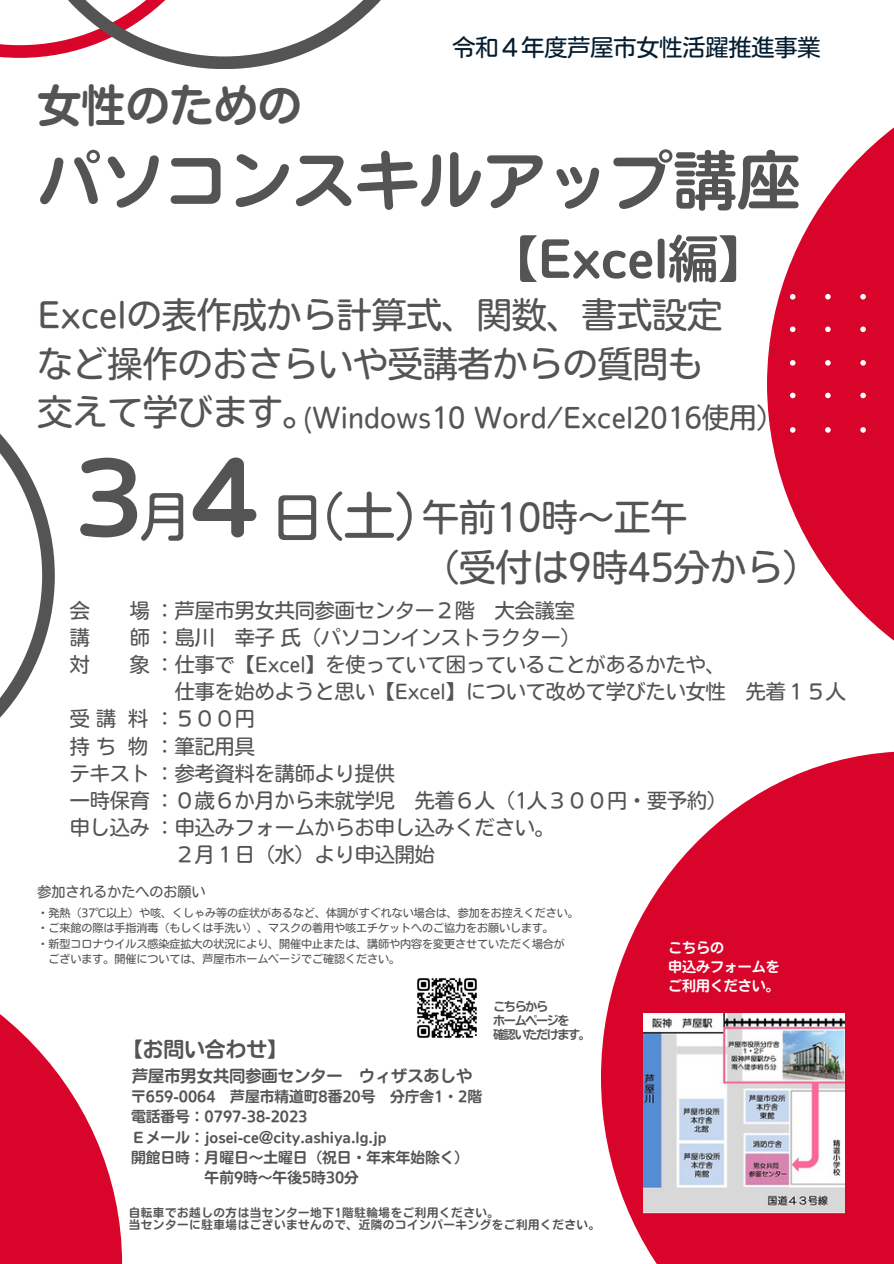
<style>
.page{position:relative;width:894px;height:1264px;background:#fff}
.page>*{position:absolute;margin:0;border:0;box-sizing:border-box;transform-origin:0 0}
.t1{font:63.6px "Nud Motoya Maru Std W5";color:#545454}
.t2{font:49.95px "Nud Motoya Maru Std W5";color:#545454}
.t3{font:43.95px "Nud Motoya Maru Std W5";color:#545454}
.t4{font:36.45px/50.7px "Nud Motoya Maru Std W3";color:#545454}
.t5{font:34.95px/48.4px "Nud Motoya Maru Std W3";color:#545454}
.t6{font:27.45px "Nud Motoya Maru Std W3";color:#545454}
.t7{font:22.95px "Nud Motoya Maru Std W3";color:#051d30}
.t8{font:20.7px "Nud Motoya Maru Std W5";color:#545454}
.t9{font:19.95px/27px "Nud Motoya Maru Std W3";color:#545454}
.t10{font:16.2px "Nud Motoya Maru Std W5";color:#545454}
.t11{font:14.7px "Nud Motoya Maru Std W5";color:#545454}
.t12{font:13.95px/19.2px "Nud Motoya Maru Std W5";color:#fff}
.t13{font:13.95px "Nud Motoya Maru Std W3";color:#545454}
.t14{font:12px/14px "Nud Motoya Maru Std W5";letter-spacing:-.11em;color:#545454}
.t15{font:11.55px/12.5px "Nud Motoya Maru Std W5";letter-spacing:.05em;color:#545454}
.t16{font:10.95px "Nud Motoya Maru Std W3";color:#545454}
.s1{font-family:"Nud Motoya Maru Std W5";font-size:96.6px}
.s2{font-size:51.45px}
.s3{font-size:52.95px}
</style>
<div class="page">
<svg style="left:767px;top:128px;width:126px;height:512px;fill:#d90429"></svg>
<div style="left:789px;top:294px;width:104px;height:139px;background:#d90429"></div>
<svg style="left:0;top:44px;width:13px;height:14px"></svg>
<svg style="left:13px;top:0;width:368px;height:69px"></svg>
<svg style="left:0;top:433px;width:54px;height:285px"></svg>
<svg style="left:0;top:1014px;width:122px;height:249px;fill:#d90429"></svg>
<img style="left:417px;top:978px;width:60px;height:60px">
<svg style="left:601px;top:752px;width:292px;height:511px;fill:#d90429"></svg>
<img style="left:643px;top:1013px;width:201px;height:199px">
<p class="t7" style="left:452px;top:35px;width:369px">令和４年度芦屋市女性活躍推進事業</p>
<h3 class="t3" style="left:38px;top:83px;width:266px">女性のための</h3>
<h1 class="t1" style="left:38px;top:148px;width:764px">パソコンスキルアップ講座</h1>
<h2 class="t2" style="left:488px;top:234px;width:282px">【Excel編】</h2>
<h3 class="t5" style="left:38px;top:291px;width:685px">Excelの表作成から計算式、関数、書式設定など操作のおさらいや受講者からの質問も交えて学びます。</h3>
<h3 class="t4" style="left:422px;top:491px;width:398px;text-indent:-363px"><span class="s1">３</span><span class="s2">月</span><span class="s1">４</span><span class="s3">日</span><span class="s2">（土）</span>午前10時～正午<br>（受付は9時45分から）</h3>
<p class="t9" style="left:70px;top:597px;width:21px">会</p>
<p class="t9" style="left:130px;top:597px;width:446px">場：芦屋市男女共同参画センター２階 大会議室</p>
<p class="t9" style="left:70px;top:624px;width:21px">講</p>
<p class="t9" style="left:130px;top:624px;width:452px">師：島川 幸子氏（パソコンインストラクター）</p>
<p class="t9" style="left:70px;top:651px;width:21px">対</p>
<p class="t9" style="left:130px;top:651px;width:597px">象：仕事で【Excel】を使っていて困っていることがあるかたや、</p>
<p class="t9" style="left:70px;top:705px;width:658px">受講 料：５００円<br>持ち 物：筆記用具<br>テキスト：参考資料を講師より提供<br>一時保育：０歳６か月から未就学児 先着６人（1人３００円・要予約）申し込み：申込みフォームからお申し込みください。</p>
<h3 class="t6" style="left:303px;top:404px;width:482px">(Windows10 Word/Excel2016使用）</h3>
<p class="t9" style="left:175px;top:678px;width:671px">仕事を始めようと思い【Excel】について改めて学びたい女性 先着１５人</p>
<p class="t9" style="left:175px;top:840px;width:261px">２月１日（水）より申込開始</p>
<p class="t13" style="left:38px;top:884px;width:169px">参加されるかたへのお願い</p>
<p class="t16" style="left:38px;top:907px;width:542px">・発熱（37℃以上）や咳、くしゃみ等の症状があるなど、体調がすぐれない場合は、参加をお控えください。</p>
<p class="t16" style="left:38px;top:922px;width:517px">・ご来館の際は手指消毒（もしくは手洗い）、マスクの着用や咳エチケットへのご協力をお願いします。</p>
<p class="t16" style="left:38px;top:938px;width:528px">・新型コロナウイルス感染症拡大の状況により、開催中止または、講師や内容を変更させていただく場合が</p>
<p class="t16" style="left:49px;top:953px;width:353px">ございます。開催については、芦屋市ホームページでご確認ください。</p>
<p class="t14" style="left:493px;top:999px;width:99px">こちらから<br>ホームページを<br>確認いただけます。</p>
<p class="t8" style="left:122px;top:1038px;width:167px">【お問い合わせ】</p>
<p class="t10" style="left:132px;top:1067px;width:341px">芦屋市男女共同参画センター ウィザスあしや</p>
<p class="t11" style="left:131px;top:1089px;width:352px">〒659-0064 芦屋市精道町8番20号 分庁舎1・2階</p>
<p class="t11" style="left:131px;top:1109px;width:178px">電話番号：0797-38-2023</p>
<p class="t11" style="left:131px;top:1129px;width:257px">Ｅメール：josei-ce＠city.ashiya.lg.jp</p>
<p class="t11" style="left:131px;top:1149px;width:339px">開館日時：月曜日～土曜日（祝日・年末年始除く）</p>
<p class="t11" style="left:204px;top:1170px;width:156px">午前9時～午後5時30分</p>
<p class="t15" style="left:129px;top:1206px;width:473px">自転車でお越しの方は当センター地下1階駐輪場をご利用ください。<br>当センターに駐車場はございませんので、近隣のコインパーキングをご利用ください。</p>
<p class="t12" style="left:668px;top:938px;width:113px">こちらの<br>申込みフォームをご利用ください。</p>
</div>
